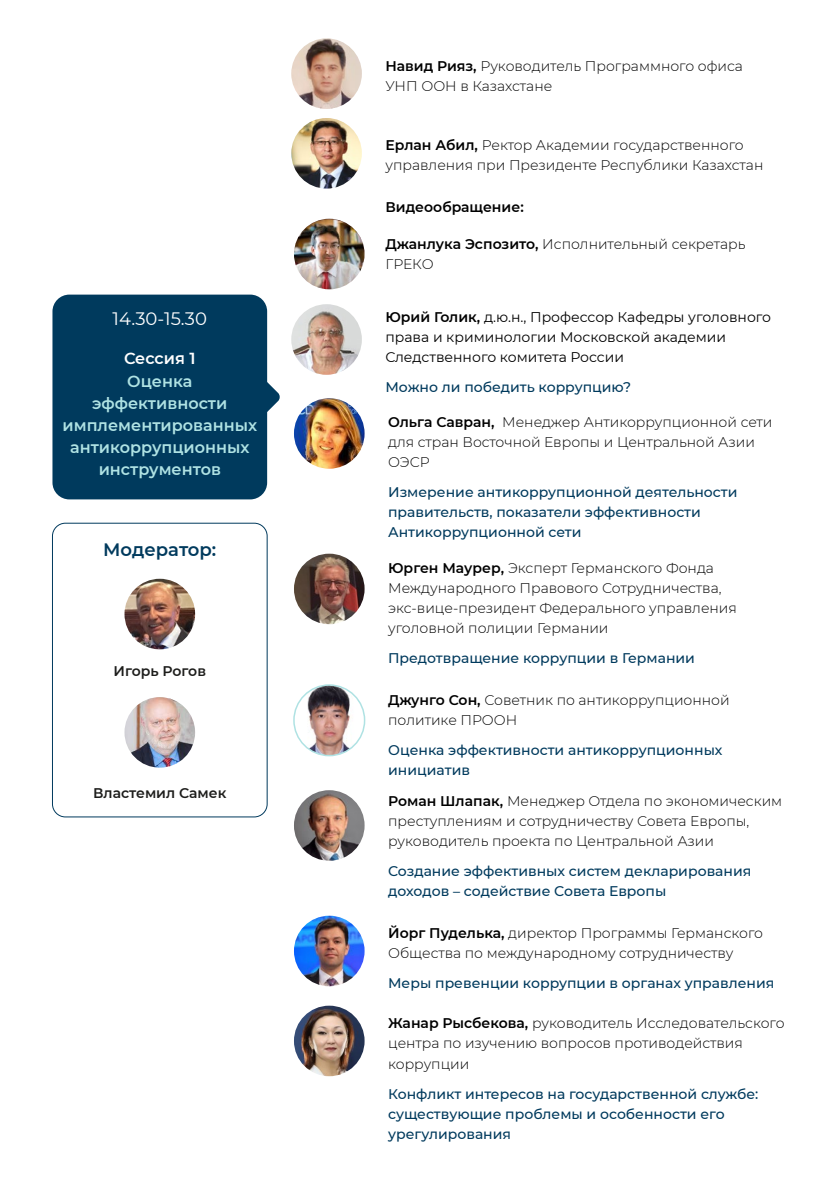
<style>
.page{position:relative;width:840px;height:1191px;background:#fff}
.page>*{position:absolute;margin:0;border:0;box-sizing:border-box;transform-origin:0 0}
.t1{font:18px "Montserrat";color:#fff}
.t2{font:600 18px "Montserrat";color:#003a5d}
.t3{font:600 16px/22px "Montserrat";color:#afe2e3;text-align:center}
.t4{font:600 16px "Montserrat";color:#fff}
.t5{font:300 14px/20px "Montserrat";color:#000}
.t6{font:500 14px/20px "Montserrat";color:#003a5d}
.t7{font:14px/20px "Montserrat";color:#000}
.t8{font:600 14px "Montserrat";color:#1d1d1b}
.t9{font:600 14px "Montserrat";color:#000}
.s1{font-weight:600}
</style>
<div class="page">
<svg style="left:267px;top:382px;width:13px;height:30px"></svg>
<div style="left:52px;top:294px;width:215px;height:205px;background:#003a5d;border-radius:17px"></div>
<div style="left:52px;top:523px;width:215px;height:294px;border:1px solid #003a5d;border-radius:13px"></div>
<img style="left:291px;top:118px;width:70px;height:71px;border-radius:35px">
<img style="left:294px;top:398px;width:70px;height:71px;border-radius:35px">
<img style="left:294px;top:790px;width:70px;height:70px;border-radius:35px">
<img style="left:294px;top:915px;width:70px;height:71px;border-radius:35px">
<img style="left:294px;top:1005px;width:70px;height:71px;border-radius:35px">
<img style="left:291px;top:304px;width:70px;height:71px;border-radius:35px">
<img style="left:291px;top:38px;width:70px;height:71px;border-radius:35px">
<img style="left:294px;top:685px;width:70px;height:70px;border-radius:35px">
<div style="left:293px;top:684px;width:72px;height:72px;border:2px solid #afe2e3;border-radius:50%"></div>
<img style="left:294px;top:553px;width:70px;height:71px;border-radius:35px">
<img style="left:124px;top:579px;width:71px;height:70px;border-radius:35px">
<img style="left:124px;top:697px;width:71px;height:70px;border-radius:35px">
<img style="left:294px;top:219px;width:70px;height:70px;border-radius:35px">
<p class="t1" style="left:112px;top:306px;width:96px">14.30-15.30</p>
<p class="t4" style="left:124px;top:347px;width:73px">Сессия 1</p>
<p class="t3" style="left:62px;top:369px;width:196px">Оценка эффективности имплементированных антикоррупционных инструментов</p>
<p class="t2" style="left:103px;top:536px;width:114px">Модератор:</p>
<p class="t8" style="left:113px;top:660px;width:94px">Игорь Рогов</p>
<p class="t8" style="left:93px;top:783px;width:135px">Властемил Самек</p>
<p class="t5" style="left:385px;top:55px;width:359px"><span class="s1">Навид Рияз,</span> Руководитель Программного офиса<br>УНП ООН в Казахстане</p>
<p class="t5" style="left:385px;top:134px;width:379px"><span class="s1">Ерлан Абил,</span> Ректор Академии государственного управления при Президенте Республики Казахстан</p>
<p class="t9" style="left:385px;top:197px;width:140px">Видеообращение:</p>
<p class="t5" style="left:385px;top:234px;width:361px"><span class="s1">Джанлука Эспозито,</span> Исполнительный секретарь<br>ГРЕКО</p>
<p class="t7" style="left:385px;top:306px;width:387px"><span class="s1">Юрий Голик,</span> д.ю.н., Профессор Кафедры уголовного права и криминологии Московской академии<br>Следственного комитета России</p>
<p class="t6" style="left:385px;top:376px;width:247px">Можно ли победить коррупцию?</p>
<p class="t5" style="left:388px;top:411px;width:385px"><span class="s1">Ольга Савран,</span> Менеджер Антикоррупционной сети для стран Восточной Европы и Центральной Азии<br>ОЭСР</p>
<p class="t6" style="left:388px;top:481px;width:350px">Измерение антикоррупционной деятельности правительств, показатели эффективности<br>Антикоррупционной сети</p>
<p class="t5" style="left:388px;top:557px;width:350px"><span class="s1">Юрген Маурер,</span> Эксперт Германского Фонда Международного Правового Сотрудничества, экс-вице-президент Федерального управления уголовной полиции Германии</p>
<p class="t6" style="left:388px;top:647px;width:308px">Предотвращение коррупции в Германии</p>
<p class="t5" style="left:388px;top:689px;width:343px"><span class="s1">Джунго Сон,</span> Советник по антикоррупционной политике ПРООН</p>
<p class="t6" style="left:388px;top:739px;width:336px">Оценка эффективности антикоррупционных инициатив</p>
<p class="t5" style="left:388px;top:790px;width:395px"><span class="s1">Роман Шлапак,</span> Менеджер Отдела по экономическим преступлениям и сотрудничеству Совета Европы, руководитель проекта по Центральной Азии</p>
<p class="t6" style="left:388px;top:860px;width:364px">Создание эффективных систем декларирования доходов – содействие Совета Европы</p>
<p class="t5" style="left:388px;top:922px;width:376px"><span class="s1">Йорг Пуделька,</span> директор Программы Германского<br>Общества по международному сотрудничеству</p>
<p class="t6" style="left:388px;top:972px;width:387px">Меры превенции коррупции в органах управления</p>
<p class="t5" style="left:388px;top:1013px;width:398px"><span class="s1">Жанар Рысбекова,</span> руководитель Исследовательского центра по изучению вопросов противодействия коррупции</p>
<p class="t6" style="left:388px;top:1083px;width:371px">Конфликт интересов на государственной службе: существующие проблемы и особенности его урегулирования</p>
</div>
